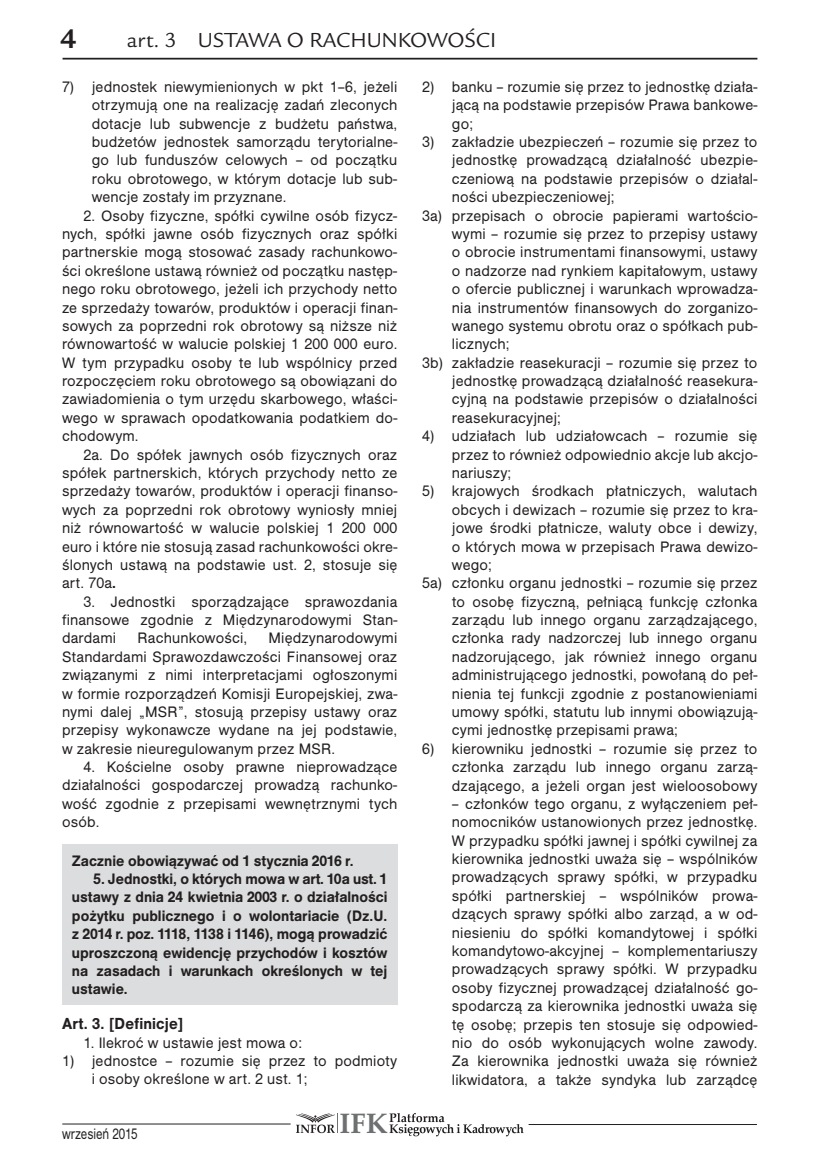
<style>
.page{position:relative;width:819px;height:1166px;background:#fff}
.page>*{position:absolute;margin:0;border:0;box-sizing:border-box;transform-origin:0 0}
.t1{font:700 28.18px "Palatino Linotype";color:#6d6f71}
.t2{font:700 28px "Legacy San Itc TEE";color:#231f20}
.t3{font:21px "Legacy San Itc TEE";color:#231f20}
.t4{font:500 16.62px "Nimbus San No 5 TEE";letter-spacing:.01em;color:#231f20}
.t5{font:15.75px/18.4px "Nimbus San No 5 TEE";letter-spacing:.01em;color:#231f20;text-align:justify}
.t6{font:500 15.75px/18.4px "Nimbus San No 5 TEE";color:#231f20;text-align:justify}
.t7{font:15.75px "Nimbus San No 5 TEE";letter-spacing:.01em;color:#231f20;scale:.8 1}
.s1{font-weight:500}
</style>
<div class="page">
<hr style="left:63px;top:58px;width:694px;height:2px;background:#231f20">
<hr style="left:62px;top:1123px;width:228px;height:1px;background:#231f20">
<svg style="left:296px;top:1113px;width:42px;height:20px"></svg>
<svg style="left:389px;top:1113px;width:134px;height:23px"></svg>
<hr style="left:528px;top:1124px;width:228px;height:1px;background:#231f20">
<div style="left:62px;top:844px;width:335px;height:160px;background:#dcddde"></div>
<h3 class="t3" style="left:126px;top:28px;width:197px">ART. 3 USTAWA O RAC</h3>
<h3 class="t3" style="left:350px;top:28px;width:75px">HUNKOWOŚCI</h3>
<p class="t5" style="left:92px;top:78px;width:307px;text-indent:-30px">7) jednostek niewymienionych w pkt 1–6, jeżeli otrzymują one na realizację zadań zleconych dotacje lub subwencje z budżetu państwa, budżetów jednostek samorządu terytorialne&shy;go lub funduszów celowych – od początku roku obrotowego, w którym dotacje lub sub&shy;wencje zostały im przyznane.</p>
<p class="t5" style="left:62px;top:206px;width:337px;text-indent:21px">2. Osoby fizyczne, spółki cywilne osób fizycz&shy;nych, spółki jawne osób fizycznych oraz spółki partnerskie mogą stosować zasady rachunkowo&shy;ści określone ustawą również od początku następ&shy;nego roku obrotowego, jeżeli ich przychody netto ze sprzedaży towarów, produktów i operacji finan&shy;sowych za poprzedni rok obrotowy są niższe niż równowartość w walucie polskiej 1 200 000 euro.<br>W tym przypadku osoby te lub wspólnicy przed rozpoczęciem roku obrotowego są obowiązani do zawiadomienia o tym urzędu skarbowego, właści&shy;wego w sprawach opodatkowania podatkiem do&shy;chodowym.</p>
<p class="t5" style="left:62px;top:445px;width:337px;text-indent:21px">2a. Do spółek jawnych osób fizycznych oraz spółek partnerskich, których przychody netto ze sprzedaży towarów, produktów i operacji finanso&shy;wych za poprzedni rok obrotowy wyniosły mniej niż równowartość w walucie polskiej 1 200 000 euro i które nie stosują zasad rachunkowości okre&shy;ślonych ustawą na podstawie ust. 2, stosuje się art. 70a<span class="s1">.</span></p>
<p class="t5" style="left:62px;top:592px;width:337px;text-indent:21px">3. Jednostki sporządzające sprawozdania finansowe zgodnie z Międzynarodowymi Stan&shy;dardami</p>
<h2 class="t2" style="left:60px;top:21px;width:18px">4</h2>
<p class="t5" style="left:452px;top:78px;width:307px;text-indent:-30px">2) banku – rozumie się przez to jednostkę działa&shy;jącą na podstawie przepisów Prawa bankowe&shy;go;</p>
<p class="t5" style="left:422px;top:133px;width:337px">3) zakładzie ubezpieczeń – rozumie się przez to</p>
<p class="t5" style="left:452px;top:151px;width:307px">jednostkę prowadzącą działalność ubezpie-</p>
<p class="t5" style="left:452px;top:169px;width:307px">czeniową na podstawie przepisów o działal-</p>
<p class="t5" style="left:452px;top:188px;width:164px">ności ubezpieczeniowej;</p>
<p class="t5" style="left:422px;top:206px;width:337px">3a) przepisach o obrocie papierami wartościo-</p>
<p class="t5" style="left:452px;top:225px;width:307px">wymi – rozumie się przez to przepisy ustawy</p>
<p class="t5" style="left:452px;top:243px;width:307px">o obrocie instrumentami finansowymi, ustawy</p>
<p class="t5" style="left:452px;top:261px;width:307px">o nadzorze nad rynkiem kapitałowym, ustawy</p>
<p class="t5" style="left:452px;top:280px;width:307px">o ofercie publicznej i warunkach wprowadza-</p>
<p class="t5" style="left:452px;top:298px;width:307px">nia instrumentów finansowych do zorganizo-</p>
<p class="t5" style="left:452px;top:317px;width:307px">wanego systemu obrotu oraz o spółkach pub-</p>
<p class="t5" style="left:452px;top:335px;width:59px">licznych;</p>
<p class="t5" style="left:422px;top:353px;width:337px">3b) zakładzie reasekuracji – rozumie się przez to</p>
<p class="t5" style="left:452px;top:372px;width:307px">jednostkę prowadzącą działalność reasekura-</p>
<p class="t5" style="left:452px;top:390px;width:307px">cyjną na podstawie przepisów o działalności</p>
<p class="t5" style="left:452px;top:408px;width:110px">reasekuracyjnej;</p>
<p class="t5" style="left:452px;top:427px;width:307px;text-indent:-30px">4) udziałach lub udziałowcach – rozumie się przez to również odpowiednio akcje lub akcjo&shy;nariuszy;</p>
<p class="t5" style="left:422px;top:482px;width:337px">5) krajowych środkach płatniczych, walutach</p>
<p class="t5" style="left:452px;top:500px;width:307px">obcych i dewizach – rozumie się przez to kra-</p>
<p class="t5" style="left:452px;top:519px;width:307px">jowe środki płatnicze, waluty obce i dewizy,</p>
<p class="t5" style="left:452px;top:537px;width:307px">o których mowa w przepisach Prawa dewizo-</p>
<p class="t5" style="left:452px;top:555px;width:41px">wego;</p>
<p class="t5" style="left:422px;top:574px;width:337px">5a) członku organu jednostki – rozumie się przez</p>
<p class="t5" style="left:452px;top:592px;width:307px">to osobę fizyczną, pełniącą funkcję członka</p>
<p class="t5" style="left:452px;top:611px;width:307px">zarządu lub innego organu zarządzającego,</p>
<p class="t5" style="left:452px;top:629px;width:307px">członka rady nadzorczej lub innego organu</p>
<p class="t5" style="left:452px;top:647px;width:307px">nadzorującego, jak również innego organu</p>
<p class="t5" style="left:452px;top:666px;width:307px">administrującego jednostki, powołaną do peł-</p>
<p class="t5" style="left:452px;top:684px;width:307px">nienia tej funkcji zgodnie z postanowieniami</p>
<p class="t5" style="left:452px;top:703px;width:307px">umowy spółki, statutu lub innymi obowiązują-</p>
<p class="t5" style="left:452px;top:721px;width:227px">cymi jednostkę przepisami prawa;</p>
<p class="t5" style="left:452px;top:739px;width:307px;text-indent:-30px">6) kierowniku jednostki – rozumie się przez to członka zarządu lub innego organu zarzą&shy;dzającego, a jeżeli organ jest wieloosobowy</p>
<p class="t5" style="left:452px;top:794px;width:307px">– członków tego organu, z wyłączeniem peł&shy;nomocników ustanowionych przez jednostkę.<br>W przypadku spółki jawnej i spółki cywilnej za kierownika jednostki uważa się – wspólników prowadzących sprawy spółki, w przypadku spółki partnerskiej – wspólników prowa&shy;dzących sprawy spółki albo zarząd, a w od&shy;niesieniu do spółki komandytowej i spółki komandytowo-akcyjnej – komplementariuszy prowadzących sprawy spółki. W przypadku osoby fizycznej prowadzącej działalność go&shy;spodarczą za kierownika jednostki uważa się tę osobę; przepis ten stosuje się odpowied&shy;nio do osób wykonujących wolne zawody.<br>Za kierownika jednostki uważa się również likwidatora, a także syndyka lub zarządcę</p>
<p class="t5" style="left:137px;top:629px;width:111px">Rachunkowości,</p>
<p class="t5" style="left:62px;top:629px;width:337px;text-indent:206px">Międzynarodowymi Standardami Sprawozdawczości Finansowej oraz związanymi z nimi interpretacjami ogłoszonymi w formie rozporządzeń Komisji Europejskiej, zwa&shy;nymi dalej „MSR”, stosują przepisy ustawy oraz przepisy wykonawcze wydane na jej podstawie, w zakresie nieuregulowanym przez MSR.</p>
<p class="t5" style="left:62px;top:758px;width:337px;text-indent:21px">4. Kościelne osoby prawne nieprowadzące działalności gospodarczej prowadzą rachunko&shy;wość zgodnie z przepisami wewnętrznymi tych osób.</p>
<p class="t6" style="left:72px;top:851px;width:283px">Zacznie obowiązywać od 1 stycznia 2016 r.</p>
<p class="t6" style="left:72px;top:869px;width:317px;text-indent:21px">5. Jednostki, o których mowa w art. 10a ust. 1 ustawy z dnia 24 kwietnia 2003 r. o działalności pożytku publicznego i o wolontariacie (Dz.U. z 2014 r. poz. 1118, 1138 i 1146), mogą prowadzić uproszczoną ewidencję przychodów i kosztów na zasadach i warunkach określonych w tej ustawie.</p>
<p class="t4" style="left:62px;top:1014px;width:123px">Art. 3. [Definicje]</p>
<p class="t5" style="left:83px;top:1033px;width:220px">1. Ilekroć w ustawie jest mowa o:</p>
<p class="t5" style="left:92px;top:1051px;width:307px;text-indent:-30px">1) jednostce – rozumie się przez to podmioty i osoby określone w art. 2 ust. 1;</p>
<p class="t7" style="left:62px;top:1124px;width:96px">wrzesień 2015</p>
<h1 class="t1" style="left:339px;top:1103px;width:50px">IFK</h1>
</div>
